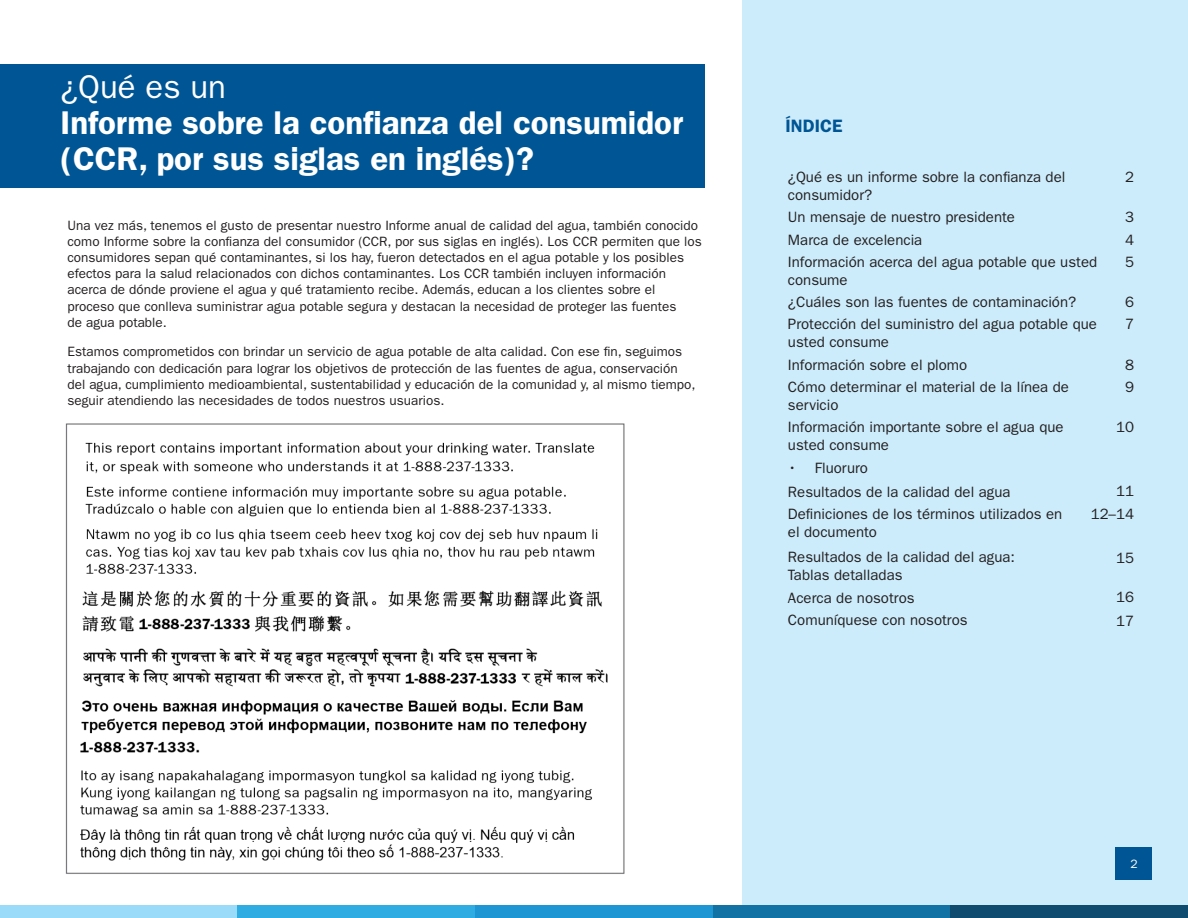
<style>
.page{position:relative;width:1188px;height:918px;background:#fff}
.page>*{position:absolute;margin:0;border:0;box-sizing:border-box;transform-origin:0 0}
.t1{font:600 33px/36px "ITC Franklin Gothic Std";color:#fff}
.t2{font:33px "ITC Franklin Gothic Std";color:#fff}
.t3{font:600 18px "ITC Franklin Gothic Std";color:#005594}
.t4{font:15px/18px "Franklin Gothic";color:#404041}
.t5{font:15px/18px "ITC Franklin Gothic Std";color:#231f20}
.t6{font:15px/27px "Franklin Gothic";color:#000}
.t7{font:13.5px/16.2px "ITC Franklin Gothic Std";color:#231f20}
.t8{font:12.15px "ITC Franklin Gothic Std";color:#fff}
</style>
<div class="page">
<div style="left:742px;top:0;width:446px;height:918px;background:#ccecfb"></div>
<div style="left:0;top:905px;width:238px;height:13px;background:#99dbf8"></div>
<div style="left:238px;top:905px;width:237px;height:13px;background:#2face2"></div>
<div style="left:475px;top:905px;width:238px;height:13px;background:#1e96d3"></div>
<div style="left:713px;top:905px;width:237px;height:13px;background:#1372a4"></div>
<div style="left:950px;top:905px;width:238px;height:13px;background:#0e4b6e"></div>
<div style="left:1116px;top:848px;width:36px;height:32px;background:#005594"></div>
<div style="left:0;top:65px;width:704px;height:123px;background:#005594"></div>
<img style="left:65px;top:423px;width:560px;height:451px">
<p class="t2" style="left:60px;top:68px;width:167px">¿Qué es un</p>
<p class="t1" style="left:60px;top:105px;width:624px">Informe sobre la confianza del consumidor (CCR, por sus siglas en inglés)?</p>
<p class="t7" style="left:68px;top:217px;width:636px">Una vez más, tenemos el gusto de presentar nuestro Informe anual de calidad del agua, también conocido como Informe sobre la confianza del consumidor (CCR, por sus siglas en inglés). Los CCR permiten que los consumidores sepan qué contaminantes, si los hay, fueron detectados en el agua potable y los posibles efectos para la salud relacionados con dichos contaminantes. Los CCR también incluyen información acerca de dónde proviene el agua y qué tratamiento recibe. Además, educan a los clientes sobre el proceso que conlleva suministrar agua potable segura y destacan la necesidad de proteger las fuentes<br>de agua potable.</p>
<p class="t7" style="left:68px;top:344px;width:630px">Estamos comprometidos con brindar un servicio de agua potable de alta calidad. Con ese fin, seguimos trabajando con dedicación para lograr los objetivos de protección de las fuentes de agua, conservación del agua, cumplimiento medioambiental, sustentabilidad y educación de la comunidad y, al mismo tiempo, seguir atendiendo las necesidades de todos nuestros usuarios.</p>
<p class="t4" style="left:68px;top:231px;width:627px">Once again, we proudly present our Annual Water Quality Report, also referred to as a Consumer Confidence Report (CCR). CCRs let consumers know what contaminants, if any, were detected in their drinking water as well as related potential health effects. CCRs also include details about where your water comes from and how it is treated. Additionally, they educate customers on what it takes to deliver safe drinking water and highlight the need to protect drinking water sources.</p>
<p class="t4" style="left:68px;top:339px;width:633px">We are committed to delivering high quality drinking water service. To that end, we remain vigilant in meeting the challenges of source water protection, water conservation, environmental compliance, sustainability and community education while continuing to serve the needs of all our water users.</p>
<p class="t3" style="left:786px;top:115px;width:58px">ÍNDICE</p>
<p class="t5" style="left:788px;top:168px;width:279px">¿Qué es un informe sobre la confianza del consumidor?</p>
<p class="t5" style="left:788px;top:208px;width:229px">Un mensaje de nuestro presidente</p>
<p class="t5" style="left:788px;top:231px;width:136px">Marca de excelencia</p>
<p class="t5" style="left:788px;top:253px;width:311px">Información acerca del agua potable que usted consume</p>
<p class="t5" style="left:788px;top:293px;width:290px">¿Cuáles son las fuentes de contaminación?</p>
<p class="t5" style="left:788px;top:316px;width:311px">Protección del suministro del agua potable que usted consume</p>
<p class="t5" style="left:788px;top:356px;width:181px">Información sobre el plomo</p>
<p class="t5" style="left:788px;top:378px;width:283px">Cómo determinar el material de la línea de servicio</p>
<p class="t5" style="left:788px;top:418px;width:277px">Información importante sobre el agua que usted consume</p>
<p class="t5" style="left:788px;top:459px;width:82px">• Fluoruro</p>
<p class="t5" style="left:788px;top:483px;width:224px">Resultados de la calidad del agua</p>
<p class="t5" style="left:788px;top:505px;width:276px">Definiciones de los términos utilizados en el documento</p>
<p class="t5" style="left:788px;top:548px;width:229px">Resultados de la calidad del agua:<br>Tablas detalladas</p>
<p class="t5" style="left:788px;top:589px;width:128px">Acerca de nosotros</p>
<p class="t5" style="left:788px;top:611px;width:181px">Comuníquese con nosotros</p>
<p class="t5" style="left:1125px;top:168px;width:10px">2</p>
<p class="t5" style="left:1125px;top:208px;width:10px">3</p>
<p class="t5" style="left:1125px;top:231px;width:10px">4</p>
<p class="t5" style="left:1125px;top:253px;width:10px">5</p>
<p class="t5" style="left:1125px;top:293px;width:10px">6</p>
<p class="t5" style="left:1125px;top:316px;width:10px">7</p>
<p class="t5" style="left:1125px;top:356px;width:10px">8</p>
<p class="t5" style="left:1125px;top:378px;width:10px">9</p>
<p class="t5" style="left:1116px;top:418px;width:19px">10</p>
<p class="t6" style="left:792px;top:205px;width:192px">A message from our President<br>Mark of Excellence</p>
<p class="t6" style="left:792px;top:286px;width:254px">What are the Sources of Contaminants?<br>Protecting Your Drinking Water Supply</p>
<p class="t6" style="left:792px;top:367px;width:254px">Important Information About Your Water</p>
<p class="t6" style="left:792px;top:412px;width:137px">Water Quality Results</p>
<p class="t5" style="left:1116px;top:482px;width:19px">11</p>
<p class="t5" style="left:1091px;top:505px;width:45px">12–14</p>
<p class="t5" style="left:1116px;top:549px;width:19px">15</p>
<p class="t5" style="left:1116px;top:588px;width:19px">16</p>
<p class="t5" style="left:1116px;top:612px;width:19px">17</p>
<p class="t6" style="left:792px;top:493px;width:58px">About Us</p>
<p class="t6" style="left:1092px;top:493px;width:19px">15</p>
<p class="t6" style="left:792px;top:520px;width:70px">Contact Us</p>
<p class="t8" style="left:1130px;top:857px;width:9px">2</p>
</div>
